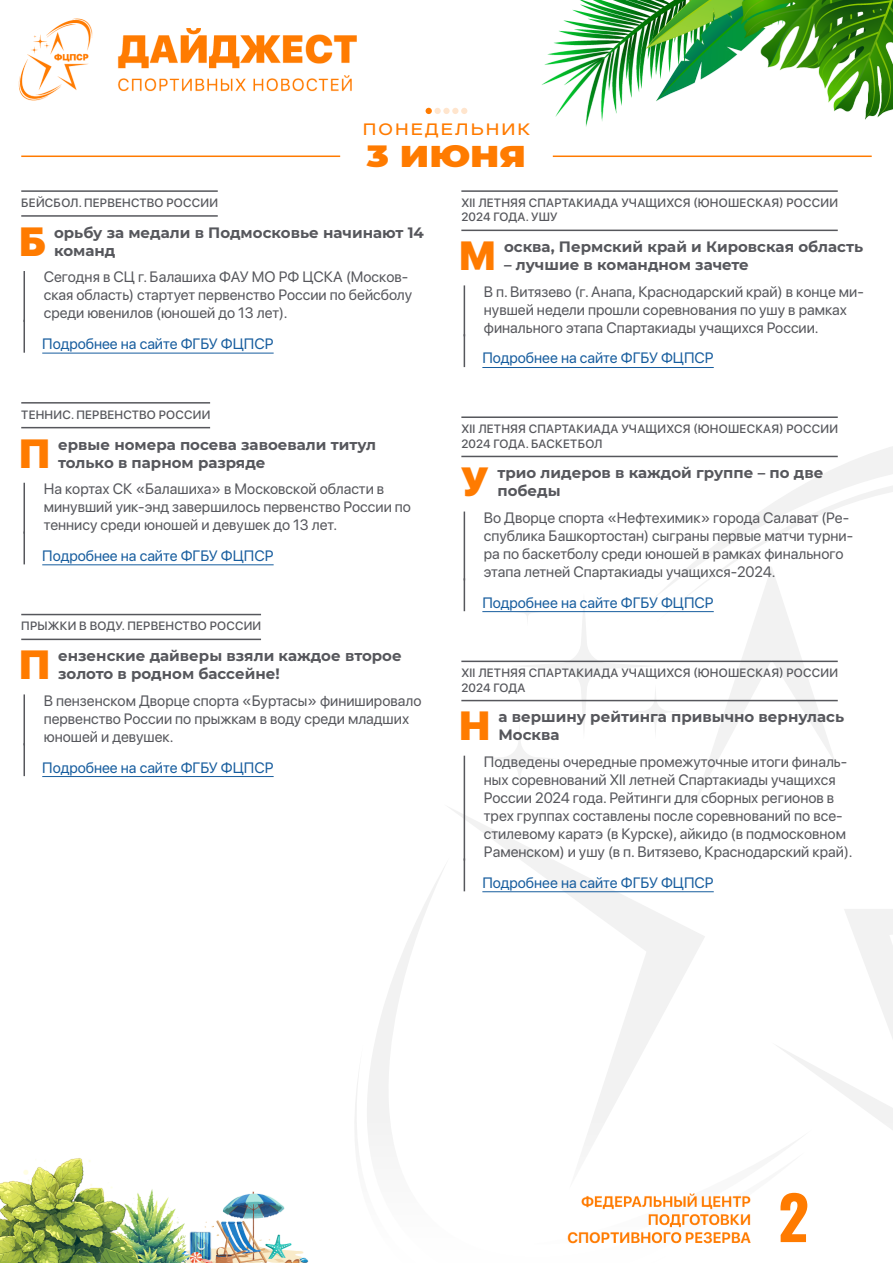
<style>
.page{position:relative;width:893px;height:1263px;background:#fff}
.page>*{position:absolute;margin:0;border:0;box-sizing:border-box;transform-origin:0 0}
.t1{font:700 60px "Oswald";color:#ff7b00}
.Заголовок_1{font:900 40.5px "SF Pro Display";color:#ff7b00}
.t2{font:900 30px "Montserrat";color:#ff7b00;scale:1.2 1}
.t3{font:500 16.5px "Steppe";letter-spacing:.08em;color:#ff7b00;scale:1.09 1}
.Текст{font:15px/18px "SF Pro Display";color:#56575c}
.Заголовок_1-2{font:700 15px/18px "Montserrat";color:#56575c}
.Гиперссылка{font:15px "SF Pro Display";color:#175d9e}
.Подзаголовок{font:italic 500 12px/14.4px "SF Pro Display";letter-spacing:.02em;color:#56575c}
</style>
<div class="page">
<img style="left:0;top:0;width:893px;height:1263px">
<hr style="left:21px;top:156px;width:319px;height:1px;background:#ff7b00">
<hr style="left:553px;top:156px;width:319px;height:1px;background:#ff7b00">
<svg style="left:426px;top:108px;width:6px;height:6px"></svg>
<div style="left:434px;top:108px;width:7px;height:6px;background:#ffe5cd;border-radius:50%"></div>
<div style="left:443px;top:108px;width:7px;height:6px;background:#ffe5cd;border-radius:50%"></div>
<svg style="left:452px;top:108px;width:15px;height:6px"></svg>
<hr style="left:21px;top:215px;width:197px;height:2px;background:#56575c">
<hr style="left:21px;top:190px;width:197px;height:2px;background:#56575c">
<hr style="left:24px;top:271px;width:1px;height:51px;background:#56575c">
<hr style="left:24px;top:320px;width:1px;height:33px;background:#56575c">
<hr style="left:42px;top:353px;width:232px;height:1px;background:#175d9e">
<hr style="left:21px;top:427px;width:189px;height:1px;background:#56575c">
<hr style="left:21px;top:402px;width:189px;height:2px;background:#56575c">
<hr style="left:24px;top:483px;width:1px;height:51px;background:#56575c">
<hr style="left:24px;top:531px;width:1px;height:33px;background:#56575c">
<hr style="left:42px;top:564px;width:232px;height:1px;background:#175d9e">
<hr style="left:21px;top:639px;width:240px;height:1px;background:#56575c">
<hr style="left:21px;top:614px;width:240px;height:1px;background:#56575c">
<hr style="left:24px;top:694px;width:1px;height:51px;background:#56575c">
<hr style="left:24px;top:743px;width:1px;height:33px;background:#56575c">
<hr style="left:42px;top:776px;width:232px;height:1px;background:#175d9e">
<hr style="left:461px;top:230px;width:377px;height:1px;background:#56575c">
<hr style="left:461px;top:190px;width:377px;height:2px;background:#56575c">
<hr style="left:464px;top:285px;width:1px;height:51px;background:#56575c">
<hr style="left:464px;top:334px;width:1px;height:33px;background:#56575c">
<hr style="left:482px;top:367px;width:232px;height:1px;background:#175d9e">
<hr style="left:461px;top:456px;width:377px;height:1px;background:#56575c">
<hr style="left:461px;top:416px;width:377px;height:2px;background:#56575c">
<hr style="left:464px;top:511px;width:1px;height:69px;background:#56575c">
<hr style="left:464px;top:578px;width:1px;height:33px;background:#56575c">
<hr style="left:482px;top:611px;width:232px;height:1px;background:#175d9e">
<hr style="left:461px;top:700px;width:377px;height:1px;background:#56575c">
<hr style="left:461px;top:661px;width:377px;height:1px;background:#56575c">
<hr style="left:464px;top:756px;width:1px;height:104px;background:#56575c">
<hr style="left:464px;top:858px;width:1px;height:33px;background:#56575c">
<hr style="left:482px;top:891px;width:232px;height:1px;background:#175d9e">
<p class="t3" style="left:362px;top:119px;width:156px">ПОНЕДЕЛЬНИК</p>
<h3 class="t2" style="left:367px;top:134px;width:134px">3 ИЮНЯ</h3>
<p class="Подзаголовок" style="left:21px;top:195px;width:198px">БЕЙСБОЛ. ПЕРВЕНСТВО РОССИИ</p>
<p class="Заголовок_1" style="left:19px;top:212px;width:28px">Б</p>
<p class="Заголовок_1-2" style="left:54px;top:223px;width:371px">орьбу за медали в Подмосковье начинают 14 команд</p>
<p class="Текст" style="left:44px;top:267px;width:370px">Сегодня в СЦ г. Балашиха ФАУ МО РФ ЦСКА (Москов&shy;ская область) стартует первенство России по бейсболу среди ювенилов (юношей до 13 лет).</p>
<p class="Гиперссылка" style="left:42px;top:333px;width:233px">Подробнее на сайте ФГБУ ФЦПСР</p>
<p class="Подзаголовок" style="left:21px;top:407px;width:191px">ТЕННИС. ПЕРВЕНСТВО РОССИИ</p>
<p class="Заголовок_1" style="left:19px;top:423px;width:33px">П</p>
<p class="Заголовок_1-2" style="left:58px;top:434px;width:319px">ервые номера посева завоевали титул только в парном разряде</p>
<p class="Текст" style="left:44px;top:479px;width:369px">На кортах СК «Балашиха» в Московской области в минувший уик-энд завершилось первенство России по теннису среди юношей и девушек до 13 лет.</p>
<p class="Гиперссылка" style="left:42px;top:545px;width:233px">Подробнее на сайте ФГБУ ФЦПСР</p>
<p class="Подзаголовок" style="left:21px;top:618px;width:242px">ПРЫЖКИ В ВОДУ. ПЕРВЕНСТВО РОССИИ</p>
<p class="Заголовок_1" style="left:19px;top:635px;width:33px">П</p>
<p class="Заголовок_1-2" style="left:58px;top:646px;width:345px">ензенские дайверы взяли каждое второе золото в родном бассейне!</p>
<p class="Текст" style="left:44px;top:690px;width:379px">В пензенском Дворце спорта «Буртасы» финишировало первенство России по прыжкам в воду среди младших юношей и девушек.</p>
<p class="Гиперссылка" style="left:42px;top:756px;width:233px">Подробнее на сайте ФГБУ ФЦПСР</p>
<p class="Подзаголовок" style="left:461px;top:195px;width:378px">XII ЛЕТНЯЯ СПАРТАКИАДА УЧАЩИХСЯ (ЮНОШЕСКАЯ) РОССИИ<br>2024 ГОДА. УШУ</p>
<p class="Заголовок_1" style="left:459px;top:226px;width:38px">М</p>
<p class="Заголовок_1-2" style="left:504px;top:237px;width:361px">осква, Пермский край и Кировская область</p>
<p class="Заголовок_1-2" style="left:504px;top:255px;width:246px">– лучшие в командном зачете</p>
<p class="Текст" style="left:484px;top:281px;width:381px">В п. Витязево (г. Анапа, Краснодарский край) в конце ми&shy;нувшей недели прошли соревнования по ушу в рамках финального этапа Спартакиады учащихся России.</p>
<p class="Гиперссылка" style="left:482px;top:347px;width:233px">Подробнее на сайте ФГБУ ФЦПСР</p>
<p class="Подзаголовок" style="left:461px;top:421px;width:378px">XII ЛЕТНЯЯ СПАРТАКИАДА УЧАЩИХСЯ (ЮНОШЕСКАЯ) РОССИИ<br>2024 ГОДА. БАСКЕТБОЛ</p>
<p class="Заголовок_1" style="left:461px;top:452px;width:30px">У</p>
<p class="Заголовок_1-2" style="left:497px;top:463px;width:327px">трио лидеров в каждой группе – по две победы</p>
<p class="Текст" style="left:484px;top:508px;width:371px">Во Дворце спорта «Нефтехимик» города Салават (Ре&shy;спублика Башкортостан) сыграны первые матчи турни&shy;ра по баскетболу среди юношей в рамках финального этапа летней Спартакиады учащихся-2024.</p>
<p class="Гиперссылка" style="left:482px;top:591px;width:233px">Подробнее на сайте ФГБУ ФЦПСР</p>
<p class="Подзаголовок" style="left:461px;top:665px;width:378px">XII ЛЕТНЯЯ СПАРТАКИАДА УЧАЩИХСЯ (ЮНОШЕСКАЯ) РОССИИ<br>2024 ГОДА</p>
<p class="Заголовок_1" style="left:459px;top:696px;width:33px">Н</p>
<p class="Заголовок_1-2" style="left:498px;top:707px;width:347px">а вершину рейтинга привычно вернулась<br>Москва</p>
<p class="Текст" style="left:484px;top:752px;width:370px">Подведены очередные промежуточные итоги финаль&shy;ных соревнований XII летней Спартакиады учащихся России 2024 года. Рейтинги для сборных регионов в трех группах составлены после соревнований по все&shy;стилевому каратэ (в Курске), айкидо (в подмосковном Раменском) и ушу (в п. Витязево, Краснодарский край).</p>
<p class="Гиперссылка" style="left:482px;top:872px;width:233px">Подробнее на сайте ФГБУ ФЦПСР</p>
<h1 class="t1" style="left:778px;top:1186px;width:32px">2</h1>
</div>
